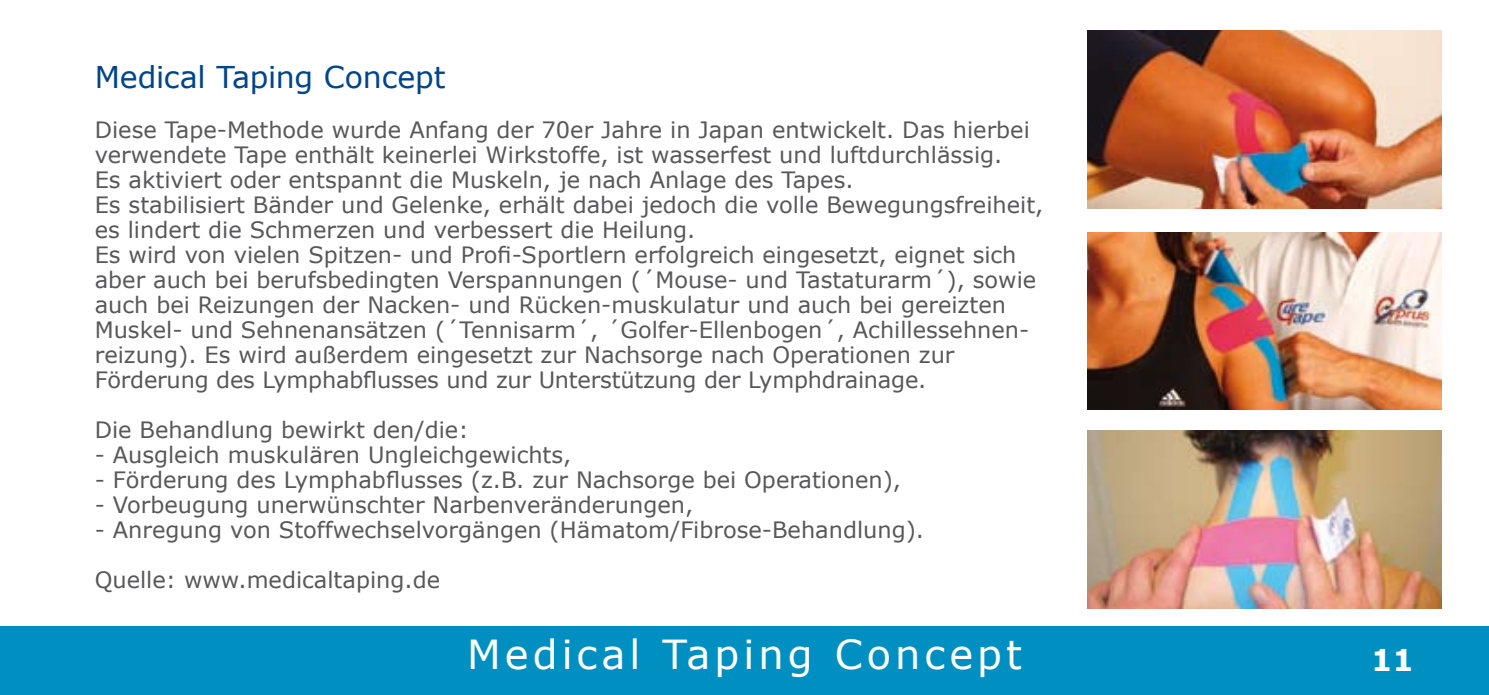
<style>
.page{position:relative;width:1489px;height:695px;background:#fff}
.page>*{position:absolute;margin:0;border:0;box-sizing:border-box;transform-origin:0 0}
.t1{font:40px "Verdana";letter-spacing:.1em;color:#fff}
.t2{font:30px "Verdana";letter-spacing:-.01em;color:#004489}
.t3{font:700 30px "Verdana";color:#fff}
.t4{font:22.5px/25px "Verdana";color:#58585a}
</style>
<div class="page">
<div style="left:0;top:626px;width:1488px;height:68px;background:#008fc1"></div>
<img style="left:1087px;top:31px;width:354px;height:177px">
<img style="left:1087px;top:232px;width:354px;height:177px">
<img style="left:1087px;top:431px;width:354px;height:177px">
<h2 class="t2" style="left:95px;top:58px;width:352px">Medical Taping Concept</h2>
<p class="t4" style="left:95px;top:118px;width:950px">Diese Tape-Methode wurde Anfang der 70er Jahre in Japan entwickelt. Das hierbei verwendete Tape enthält keinerlei Wirkstoffe, ist wasserfest und luftdurchlässig.<br>Es aktiviert oder entspannt die Muskeln, je nach Anlage des Tapes.<br>Es stabilisiert Bänder und Gelenke, erhält dabei jedoch die volle Bewegungsfreiheit, es lindert die Schmerzen und verbessert die Heilung.<br>Es wird von vielen Spitzen- und Profi-Sportlern erfolgreich eingesetzt, eignet sich aber auch bei berufsbedingten Verspannungen (´Mouse- und Tastaturarm´), sowie auch bei Reizungen der Nacken- und Rücken-muskulatur und auch bei gereizten Muskel- und Sehnenansätzen (´Tennisarm´, ´Golfer-Ellenbogen´, Achillessehnen&shy;reizung). Es wird außerdem eingesetzt zur Nachsorge nach Operationen zur Förderung des Lymphabflusses und zur Unterstützung der Lymphdrainage.</p>
<p class="t4" style="left:95px;top:418px;width:375px">Die Behandlung bewirkt den/die:</p>
<p class="t4" style="left:95px;top:443px;width:478px">- Ausgleich muskulären Ungleichgewichts,</p>
<p class="t4" style="left:95px;top:468px;width:807px">- Förderung des Lymphabflusses (z.B. zur Nachsorge bei Operationen),</p>
<p class="t4" style="left:95px;top:493px;width:600px">- Vorbeugung unerwünschter Narbenveränderungen,</p>
<p class="t4" style="left:95px;top:518px;width:831px">- Anregung von Stoffwechselvorgängen (Hämatom/Fibrose-Behandlung).</p>
<p class="t4" style="left:95px;top:568px;width:347px">Quelle: www.medicaltaping.de</p>
<h1 class="t1" style="left:467px;top:628px;width:556px">Medical Taping Concept</h1>
<h2 class="t3" style="left:1371px;top:640px;width:44px">11</h2>
</div>
